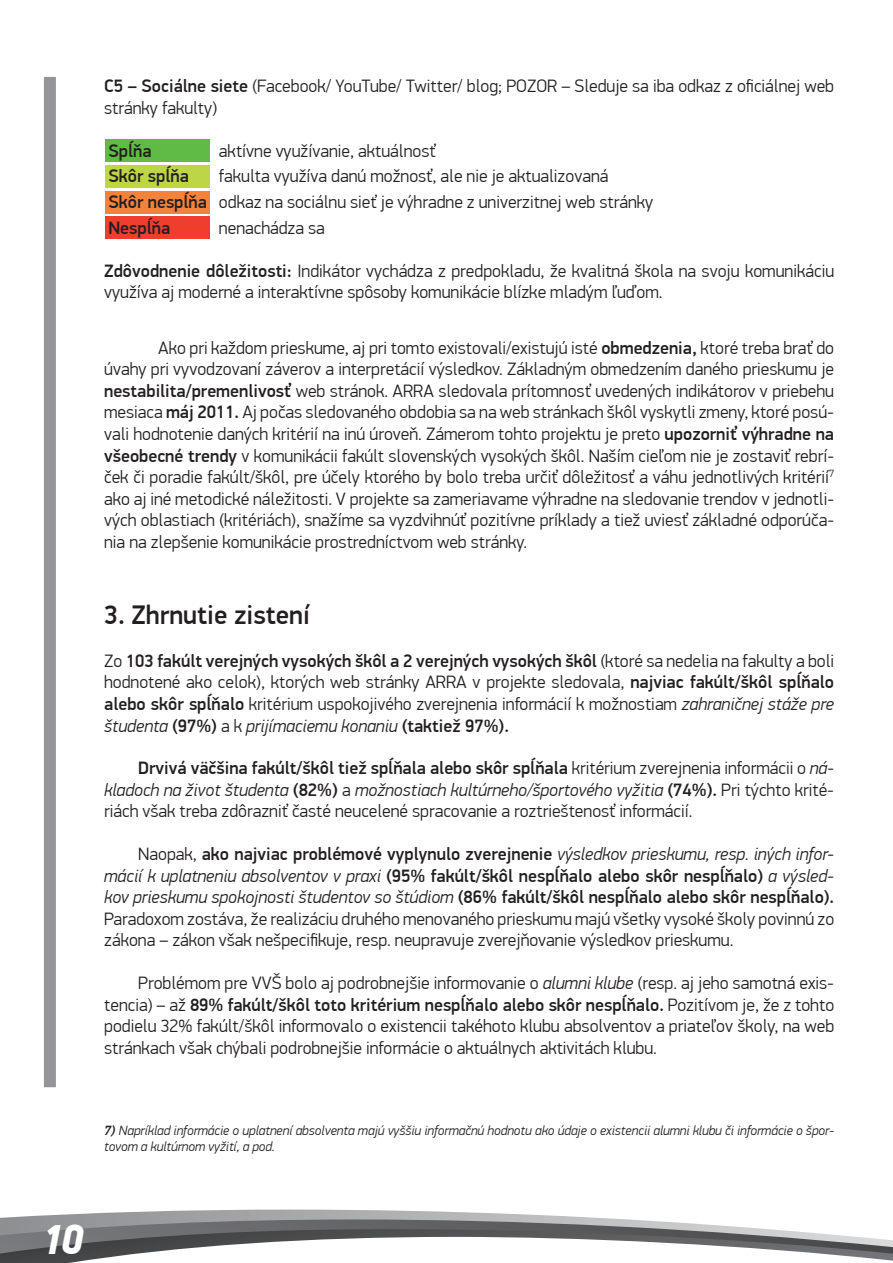
<style>
.page{position:relative;width:893px;height:1263px;background:#fff}
.page>*{position:absolute;margin:0;border:0;box-sizing:border-box;transform-origin:0 0}
.t1{font:italic 900 42px "PF Din Display Pro";color:#fff}
.t2{font:500 27px "PF Din Display Pro";color:#231f20}
.t3{font:300 18px/21.6px "PF Din Display Pro";color:#231f20;text-align:justify}
.t4{font:500 18px "PF Din Display Pro";color:#231f20}
.t5{font:italic 300 13.5px/16.2px "PF Din Display Pro";color:#231f20}
.s1{font-weight:500}
.s2{font-style:italic}
</style>
<div class="page">
<div style="left:105px;top:140px;width:104px;height:22px;background:#60bb46"></div>
<div style="left:105px;top:165px;width:104px;height:23px;background:#bcd646"></div>
<div style="left:105px;top:191px;width:104px;height:23px;background:#f4823b"></div>
<div style="left:105px;top:216px;width:104px;height:23px;background:#ef3e2e"></div>
<svg style="left:0;top:1209px;width:893px;height:54px"></svg>
<div style="left:44px;top:77px;width:12px;height:1010px;background:#939598"></div>
<p class="t3" style="left:104px;top:75px;width:731px"><span class="s1">C5 – Sociálne siete</span> (Facebook/ YouTube/ Twitter/ blog; POZOR – Sleduje sa iba odkaz z oficiálnej web stránky fakulty)</p>
<p class="t4" style="left:108px;top:140px;width:45px">Spĺňa</p>
<p class="t3" style="left:219px;top:140px;width:218px">aktívne využívanie, aktuálnosť</p>
<p class="t4" style="left:108px;top:166px;width:82px">Skôr spĺňa</p>
<p class="t3" style="left:108px;top:164px;width:546px;line-height:25.5px;text-align:left;text-indent:111px">fakulta využíva danú možnosť, ale nie je aktualizovaná<br><span class="s1">Skôr nespĺňa</span> odkaz na sociálnu sieť je výhradne z univerzitnej web stránky<br><span class="s1">Nespĺňa</span></p>
<p class="t3" style="left:219px;top:217px;width:107px">nenachádza sa</p>
<p class="t3" style="left:104px;top:260px;width:731px"><span class="s1">Zdôvodnenie dôležitosti:</span> Indikátor vychádza z predpokladu, že kvalitná škola na svoju komunikáciu využíva aj moderné a interaktívne spôsoby komunikácie blízke mladým ľuďom.</p>
<p class="t3" style="left:104px;top:337px;width:732px;text-indent:54px">Ako pri každom prieskume, aj pri tomto existovali/existujú isté <span class="s1">obmedzenia,</span> ktoré treba brať do úvahy pri vyvodzovaní záverov a interpretácií výsledkov. Základným obmedzením daného prieskumu je <span class="s1">nestabilita/premenlivosť</span> web stránok. ARRA sledovala prítomnosť uvedených indikátorov v priebehu mesiaca <span class="s1">máj 2011.</span> Aj počas sledovaného obdobia sa na web stránkach škôl vyskytli zmeny, ktoré posú&shy;vali hodnotenie daných kritérií na inú úroveň. Zámerom tohto projektu je preto <span class="s1">upozorniť výhradne na všeobecné trendy</span> v komunikácii fakúlt slovenských vysokých škôl. Naším cieľom nie je zostaviť rebrí&shy;ček či poradie fakúlt/škôl, pre účely ktorého by bolo treba určiť dôležitosť a váhu jednotlivých kritérií<sup>7 </sup>ako aj iné metodické náležitosti. V projekte sa zameriavame výhradne na sledovanie trendov v jednotli&shy;vých oblastiach (kritériách), snažíme sa vyzdvihnúť pozitívne príklady a tiež uviesť základné odporúča&shy;nia na zlepšenie komunikácie prostredníctvom web stránky.</p>
<h2 class="t2" style="left:104px;top:598px;width:207px">3. Zhrnutie zistení</h2>
<p class="t3" style="left:104px;top:650px;width:731px">Zo <span class="s1">103 fakúlt verejných vysokých škôl a 2 verejných vysokých škôl</span> (ktoré sa nedelia na fakulty a boli hodnotené ako celok), ktorých web stránky ARRA v projekte sledovala, <span class="s1">najviac fakúlt/škôl spĺňalo alebo skôr spĺňalo</span> kritérium uspokojivého zverejnenia informácií k možnostiam <span class="s2">zahraničnej stáže pre študenta</span> <span class="s1">(97%)</span> a k <span class="s2">prijímaciemu konaniu</span> <span class="s1">(taktiež 97%).</span></p>
<p class="t3" style="left:104px;top:757px;width:731px;text-indent:34px"><span class="s1">Drvivá väčšina fakúlt/škôl tiež spĺňala alebo skôr spĺňala</span> kritérium zverejnenia informácii o <span class="s2">ná&shy;kladoch na život študenta</span> <span class="s1">(82%)</span> a <span class="s2">možnostiach kultúrneho/športového vyžitia</span> <span class="s1">(74%).</span> Pri týchto krité&shy;riách však treba zdôrazniť časté neucelené spracovanie a roztrieštenosť informácií.</p>
<p class="t3" style="left:104px;top:843px;width:731px;text-indent:34px">Naopak, <span class="s1">ako najviac problémové vyplynulo zverejnenie</span> <span class="s2">výsledkov prieskumu, resp. iných infor&shy;mácií k uplatneniu absolventov v praxi</span> <span class="s1">(95% fakúlt/škôl nespĺňalo alebo skôr nespĺňalo)</span> <span class="s2">a výsled&shy;kov prieskumu spokojnosti študentov so štúdiom</span> <span class="s1">(86% fakúlt/škôl nespĺňalo alebo skôr nespĺňalo).<br></span>Paradoxom zostáva, že realizáciu druhého menovaného prieskumu majú všetky vysoké školy povinnú zo zákona – zákon však nešpecifikuje, resp. neupravuje zverejňovanie výsledkov prieskumu.</p>
<p class="t3" style="left:104px;top:972px;width:731px;text-indent:34px">Problémom pre VVŠ bolo aj podrobnejšie informovanie o <span class="s2">alumni klube</span> (resp. aj jeho samotná exis&shy;tencia) – až <span class="s1">89% fakúlt/škôl toto kritérium nespĺňalo alebo skôr nespĺňalo.</span> Pozitívom je, že z tohto podielu 32% fakúlt/škôl informovalo o existencii takéhoto klubu absolventov a priateľov školy, na web stránkach však chýbali podrobnejšie informácie o aktuálnych aktivitách klubu.</p>
<p class="t5" style="left:104px;top:1123px;width:731px"><span class="s1">7)</span> Napríklad informácie o uplatnení absolventa majú vyššiu informačnú hodnotu ako údaje o existencii alumni klubu či informácie o špor&shy;tovom a kultúrnom vyžití, a pod.</p>
<h1 class="t1" style="left:41px;top:1214px;width:44px">10</h1>
</div>
